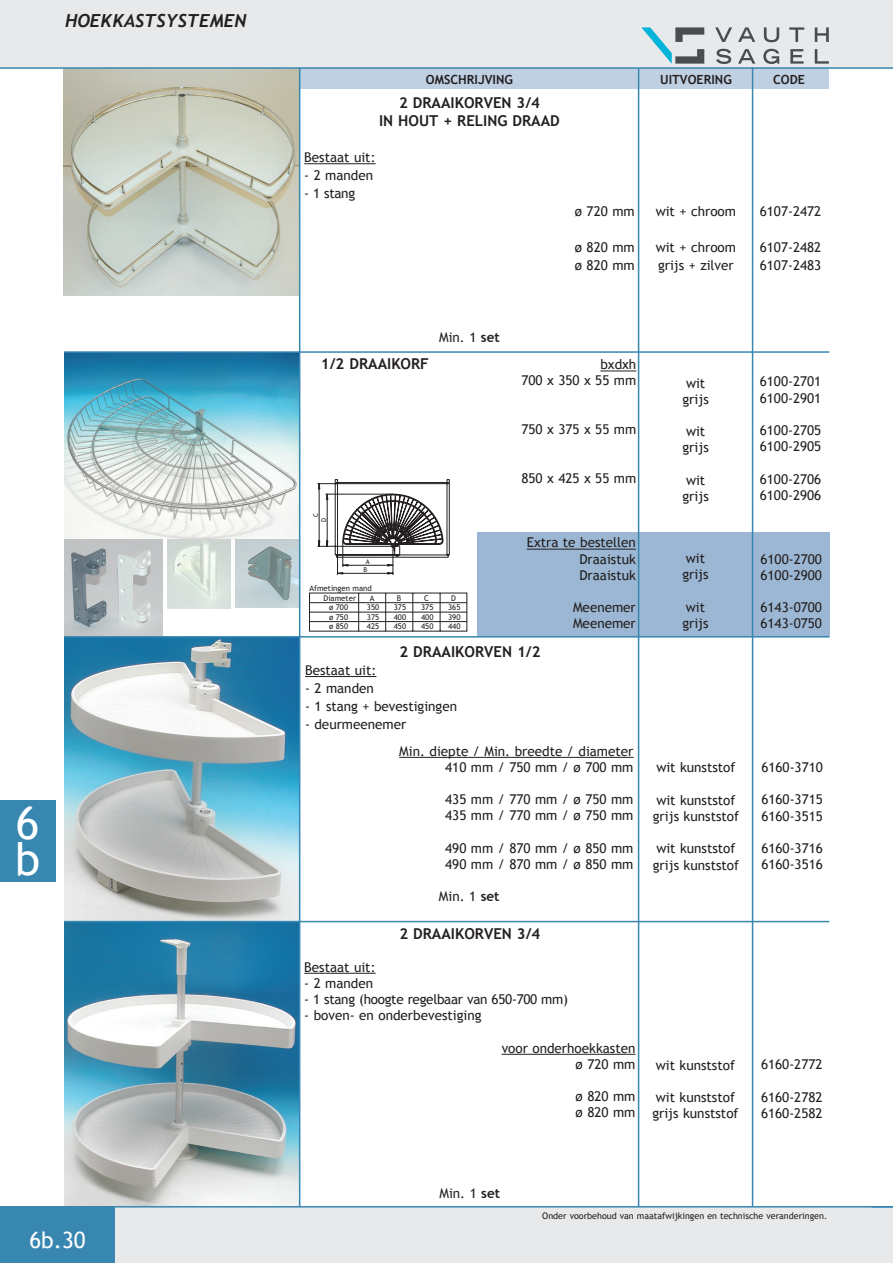
<style>
.page{position:relative;width:893px;height:1263px;background:#fff}
.page>*{position:absolute;margin:0;border:0;box-sizing:border-box;transform-origin:0 0}
.t1{font:45px/36px "Trebuchet MS";color:#fff}
.t2{font:22.5px "Trebuchet MS";color:#fff}
.t3{font:italic 700 18px "Trebuchet";color:#231f20}
.t4{font:700 15px/18px "Trebuchet MS";color:#231f20;text-align:center}
.t5{font:13.5px/16.2px "Trebuchet MS";color:#231f20}
.t6{font:13.5px "Trebuchet MS";letter-spacing:-.02em;color:#231f20}
.t7{font:700 12.6px "Trebuchet MS";color:#231f20}
.t8{font:9.45px/11.1px "Trebuchet MS";color:#231f20;text-align:center}
.t9{font:9px "Trebuchet MS";color:#231f20}
.t10{font:7.95px/9.4px "Trebuchet MS";color:#231f20;text-align:center}
.t11{font:6.6px/8.1px "Trebuchet MS";color:#231f20;text-align:center}
.s1{font-weight:700}
</style>
<div class="page">
<div style="left:0;top:0;width:893px;height:68px;background:#e8e9ea"></div>
<img style="left:64px;top:637px;width:235px;height:569px">
<hr style="left:305px;top:676px;width:71px;height:1px;background:#231f20">
<hr style="left:399px;top:757px;width:234px;height:1px;background:#231f20">
<div style="left:477px;top:532px;width:352px;height:105px;background:#9bb7d3"></div>
<img style="left:64px;top:353px;width:235px;height:187px">
<hr style="left:600px;top:371px;width:36px;height:1px;background:#231f20">
<hr style="left:527px;top:549px;width:109px;height:1px;background:#231f20">
<svg style="left:309px;top:593px;width:158px;height:38px"></svg>
<hr style="left:309px;top:612px;width:158px;height:1px;background:#231f20">
<hr style="left:309px;top:621px;width:158px;height:1px;background:#231f20">
<hr style="left:309px;top:602px;width:158px;height:1px;background:#231f20">
<svg style="left:318px;top:479px;width:132px;height:96px"></svg>
<img style="left:64px;top:539px;width:98px;height:97px">
<img style="left:167px;top:539px;width:64px;height:69px">
<img style="left:236px;top:539px;width:63px;height:69px">
<img style="left:64px;top:69px;width:235px;height:227px">
<div style="left:300px;top:68px;width:529px;height:20px;background:#bfd0e3"></div>
<hr style="left:638px;top:68px;width:1px;height:1139px;background:#3887b1">
<hr style="left:752px;top:68px;width:1px;height:1139px;background:#3887b1">
<hr style="left:64px;top:351px;width:765px;height:2px;background:#3887b1">
<hr style="left:304px;top:163px;width:72px;height:1px;background:#231f20">
<hr style="left:304px;top:973px;width:72px;height:1px;background:#231f20">
<hr style="left:502px;top:1054px;width:133px;height:1px;background:#231f20">
<hr style="left:64px;top:921px;width:765px;height:1px;background:#3887b1">
<hr style="left:299px;top:68px;width:1px;height:1139px;background:#3887b1">
<hr style="left:64px;top:636px;width:765px;height:1px;background:#3887b1">
<svg style="left:715px;top:27px;width:17px;height:15px"></svg>
<svg style="left:815px;top:27px;width:14px;height:15px"></svg>
<svg style="left:815px;top:49px;width:14px;height:15px"></svg>
<svg style="left:789px;top:27px;width:15px;height:15px"></svg>
<svg style="left:790px;top:49px;width:14px;height:15px"></svg>
<svg style="left:764px;top:27px;width:15px;height:15px"></svg>
<svg style="left:763px;top:49px;width:16px;height:15px"></svg>
<svg style="left:716px;top:49px;width:15px;height:15px"></svg>
<svg style="left:738px;top:27px;width:17px;height:15px"></svg>
<svg style="left:738px;top:49px;width:17px;height:15px"></svg>
<svg style="left:641px;top:27px;width:63px;height:37px"></svg>
<div style="left:62px;top:1206px;width:831px;height:57px;background:#e8e9ea"></div>
<div style="left:0;top:1206px;width:115px;height:57px;background:#3887b1"></div>
<hr style="left:0;top:1206px;width:893px;height:1px;background:#3887b1">
<div style="left:0;top:800px;width:55px;height:82px;background:#3887b1"></div>
<hr style="left:0;top:67px;width:893px;height:2px;background:#3887b1">
<h3 class="t3" style="left:65px;top:9px;width:183px">HOEKKASTSYSTEMEN</h3>
<h1 class="t1" style="left:15px;top:805px;width:27px">6 b</h1>
<h2 class="t2" style="left:29px;top:1227px;width:58px">6b.30</h2>
<p class="t7" style="left:426px;top:71px;width:89px">OMSCHRIJVING</p>
<p class="t7" style="left:660px;top:71px;width:73px">UITVOERING</p>
<p class="t7" style="left:773px;top:71px;width:33px">CODE</p>
<p class="t4" style="left:379px;top:94px;width:182px">2 DRAAIKORVEN 3/4<br>IN HOUT + RELING DRAAD</p>
<p class="t5" style="left:304px;top:149px;width:73px">Bestaat uit:</p>
<p class="t5" style="left:304px;top:167px;width:70px">- 2 manden</p>
<p class="t5" style="left:304px;top:185px;width:52px">- 1 stang</p>
<p class="t5" style="left:575px;top:203px;width:61px">ø 720 mm</p>
<p class="t5" style="left:575px;top:238px;width:61px;line-height:18px">ø 820 mm ø 820 mm</p>
<p class="t5" style="left:656px;top:203px;width:82px">wit + chroom</p>
<p class="t5" style="left:656px;top:238px;width:82px;line-height:18px">wit + chroom grijs + zilver</p>
<p class="t5" style="left:760px;top:203px;width:63px">6107-2472</p>
<p class="t5" style="left:760px;top:238px;width:63px;line-height:18px">6107-2482<br>6107-2483</p>
<p class="t5" style="left:439px;top:329px;width:62px">Min. 1 <span class="s1">set</span></p>
<p class="t4" style="left:321px;top:355px;width:110px">1/2 DRAAIKORF</p>
<p class="t5" style="left:521px;top:357px;width:116px;text-align:right">bxdxh<br>700 x 350 x 55 mm</p>
<p class="t5" style="left:521px;top:421px;width:116px">750 x 375 x 55 mm</p>
<p class="t5" style="left:521px;top:470px;width:116px">850 x 425 x 55 mm</p>
<p class="t11" style="left:312px;top:517px;width:5px;rotate:-90deg">C</p>
<p class="t11" style="left:320px;top:522px;width:6px;rotate:-90deg">D</p>
<p class="t11" style="left:363px;top:558px;width:8px">A<br>B</p>
<p class="t10" style="left:309px;top:584px;width:64px">Afmetingen mand<br>Diameter<br>ø 700<br>ø 750<br>ø 850</p>
<p class="t10" style="left:367px;top:593px;width:14px">A<br>350<br>375<br>425</p>
<p class="t10" style="left:394px;top:593px;width:14px">B<br>375<br>400<br>450</p>
<p class="t10" style="left:421px;top:593px;width:14px">C<br>375<br>400<br>450</p>
<p class="t8" style="left:341px;top:605px;width:16px">C<br>375</p>
<p class="t8" style="left:373px;top:605px;width:16px">D<br>365</p>
<p class="t10" style="left:448px;top:593px;width:14px">D<br>365<br>390<br>440</p>
<p class="t5" style="left:579px;top:535px;width:58px;text-align:justify;text-indent:-53px">Extra te bestellen Draaistuk Draaistuk</p>
<p class="t5" style="left:573px;top:599px;width:64px">Meenemer<br>Meenemer</p>
<p class="t8" style="left:563px;top:598px;width:24px">Mand</p>
<p class="t4" style="left:399px;top:642px;width:142px">2 DRAAIKORVEN 1/2</p>
<p class="t5" style="left:305px;top:662px;width:73px">Bestaat uit:</p>
<p class="t5" style="left:305px;top:680px;width:70px">- 2 manden</p>
<p class="t5" style="left:305px;top:698px;width:154px">- 1 stang + bevestigingen</p>
<p class="t5" style="left:305px;top:716px;width:103px">- deurmeenemer</p>
<p class="t5" style="left:399px;top:743px;width:236px;text-align:right">Min. diepte / Min. breedte / diameter<br>410 mm / 750 mm / ø 700 mm</p>
<p class="t5" style="left:445px;top:791px;width:190px">435 mm / 770 mm / ø 750 mm<br>435 mm / 770 mm / ø 750 mm</p>
<p class="t5" style="left:445px;top:840px;width:190px">490 mm / 870 mm / ø 850 mm<br>490 mm / 870 mm / ø 850 mm</p>
<p class="t5" style="left:439px;top:889px;width:62px">Min. 1 <span class="s1">set</span></p>
<p class="t4" style="left:399px;top:925px;width:142px">2 DRAAIKORVEN 3/4</p>
<p class="t5" style="left:304px;top:959px;width:73px">Bestaat uit:</p>
<p class="t5" style="left:304px;top:975px;width:70px">- 2 manden</p>
<p class="t6" style="left:304px;top:991px;width:265px">- 1 stang (hoogte regelbaar van 650-700 mm)</p>
<p class="t5" style="left:304px;top:1007px;width:179px">- boven- en onderbevestiging</p>
<p class="t5" style="left:502px;top:1040px;width:135px;text-align:right">voor onderhoekkasten ø 720 mm</p>
<p class="t5" style="left:575px;top:1088px;width:61px">ø 820 mm ø 820 mm</p>
<p class="t5" style="left:682px;top:375px;width:28px">wit grijs</p>
<p class="t5" style="left:682px;top:423px;width:28px">wit grijs</p>
<p class="t5" style="left:682px;top:472px;width:28px">wit grijs</p>
<p class="t5" style="left:682px;top:550px;width:28px">wit grijs</p>
<p class="t5" style="left:682px;top:599px;width:28px">wit grijs</p>
<p class="t10" style="left:665px;top:625px;width:38px">Meenemer</p>
<p class="t5" style="left:656px;top:760px;width:81px">wit kunststof</p>
<p class="t5" style="left:653px;top:792px;width:88px">wit kunststof grijs kunststof</p>
<p class="t5" style="left:653px;top:841px;width:88px">wit kunststof grijs kunststof</p>
<p class="t5" style="left:656px;top:1057px;width:81px">wit kunststof</p>
<p class="t5" style="left:652px;top:1089px;width:88px">wit kunststof grijs kunststof</p>
<p class="t5" style="left:760px;top:374px;width:63px">6100-2701<br>6100-2901</p>
<p class="t5" style="left:760px;top:422px;width:63px">6100-2705<br>6100-2905</p>
<p class="t5" style="left:760px;top:471px;width:63px">6100-2706<br>6100-2906</p>
<p class="t5" style="left:760px;top:551px;width:63px">6100-2700<br>6100-2900</p>
<p class="t5" style="left:760px;top:599px;width:63px">6143-0700<br>6143-0750</p>
<p class="t5" style="left:761px;top:759px;width:63px">6160-3710</p>
<p class="t5" style="left:761px;top:792px;width:63px">6160-3715<br>6160-3515</p>
<p class="t5" style="left:761px;top:840px;width:63px">6160-3716<br>6160-3516</p>
<p class="t5" style="left:761px;top:1056px;width:63px">6160-2772</p>
<p class="t5" style="left:761px;top:1089px;width:63px">6160-2782<br>6160-2582</p>
<p class="t5" style="left:439px;top:1186px;width:62px">Min. 1 <span class="s1">set</span></p>
<p class="t9" style="left:542px;top:1210px;width:287px">Onder voorbehoud van maatafwijkingen en technische veranderingen.</p>
</div>
